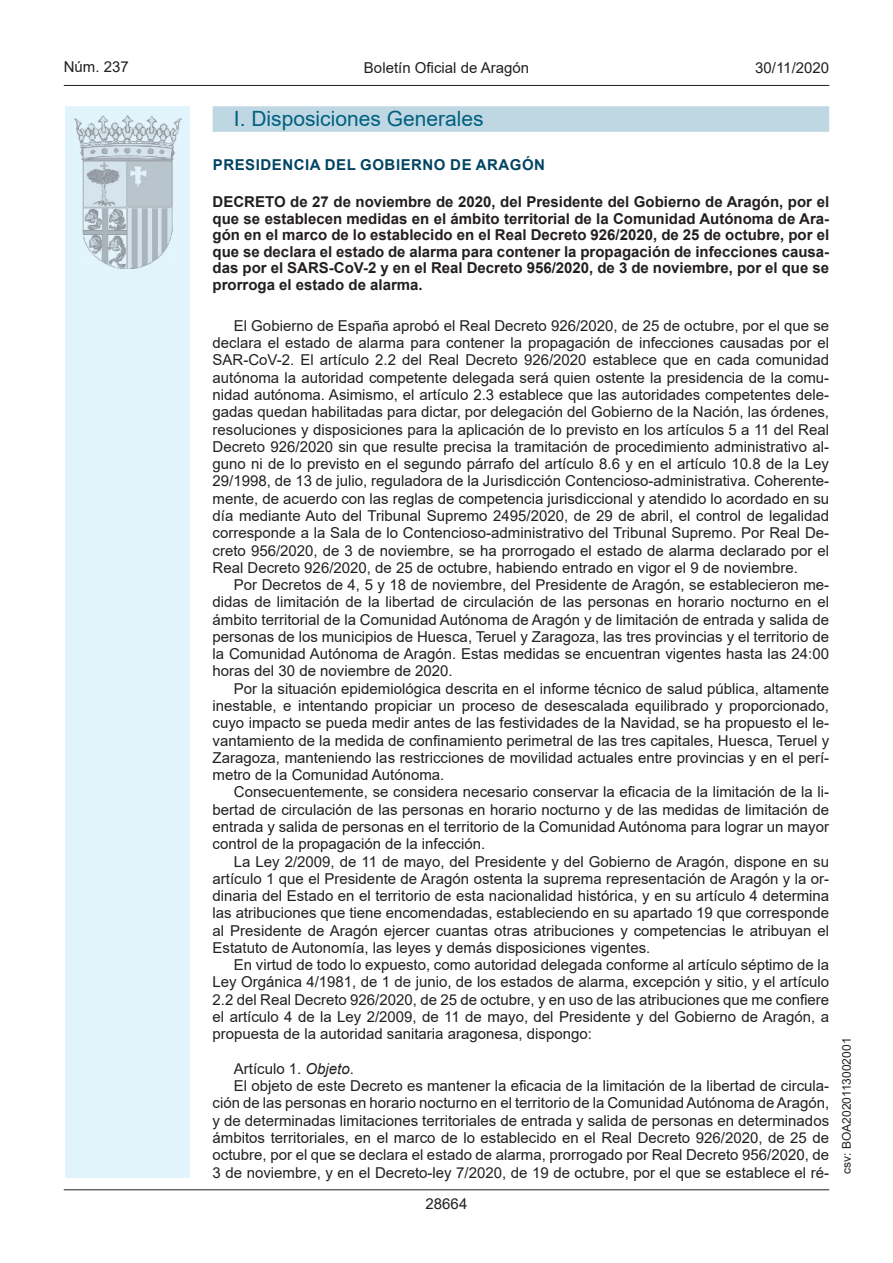
<style>
.page{position:relative;width:893px;height:1263px;background:#fff}
.page>*{position:absolute;margin:0;border:0;box-sizing:border-box;transform-origin:0 0}
.Titulo_sec{font:21px "Arial";color:#006180}
.inicio_de_parrafo{font:15px/17.2px "Arial";color:#231f20;text-align:justify}
.Titulo_text{font:700 15px/16.5px "Arial";color:#231f20;text-align:justify}
.emisor_text{font:700 15px "Arial";letter-spacing:.035em;color:#004462}
.estilo_head-c{font:15px "Arial";color:#231f20}
.estilo_head-d{font:15px "Arial";color:#231f20}
.estilo_head-i{font:15px "Arial";color:#231f20}
.estilo_head-i-2{font:12px "Arial";color:#231f20}
.s1{font-style:italic}
</style>
<div class="page">
<hr style="left:64px;top:1189px;width:765px;height:1px;background:#231f20">
<hr style="left:64px;top:85px;width:765px;height:1px;background:#231f20">
<div style="left:65px;top:106px;width:125px;height:1072px;background:#e1f4fc"></div>
<img style="left:75px;top:115px;width:106px;height:153px">
<div style="left:213px;top:106px;width:616px;height:26px;background:#bfd6e3"></div>
<p class="estilo_head-i" style="left:64px;top:57px;width:67px">Núm. 237</p>
<p class="estilo_head-c" style="left:364px;top:57px;width:167px">Boletín Oficial de Aragón</p>
<p class="estilo_head-d" style="left:755px;top:57px;width:75px">30/11/2020</p>
<p class="Titulo_sec" style="left:234px;top:104px;width:251px">I. Disposiciones Generales</p>
<p class="emisor_text" style="left:213px;top:154px;width:334px">PRESIDENCIA DEL GOBIERNO DE ARAGÓN</p>
<p class="Titulo_text" style="left:213px;top:194px;width:618px">DECRETO de 27 de noviembre de 2020, del Presidente del Gobierno de Aragón, por el que se establecen medidas en el ámbito territorial de la Comunidad Autónoma de Ara&shy;gón en el marco de lo establecido en el Real Decreto 926/2020, de 25 de octubre, por el que se declara el estado de alarma para contener la propagación de infecciones causa&shy;das por el SARS-CoV-2 y en el Real Decreto 956/2020, de 3 de noviembre, por el que se prorroga el estado de alarma.</p>
<p class="inicio_de_parrafo" style="left:213px;top:317px;width:618px;text-indent:21px">El Gobierno de España aprobó el Real Decreto 926/2020, de 25 de octubre, por el que se declara el estado de alarma para contener la propagación de infecciones causadas por el SAR-CoV-2. El artículo 2.2 del Real Decreto 926/2020 establece que en cada comunidad autónoma la autoridad competente delegada será quien ostente la presidencia de la comu&shy;nidad autónoma. Asimismo, el artículo 2.3 establece que las autoridades competentes dele&shy;gadas quedan habilitadas para dictar, por delegación del Gobierno de la Nación, las órdenes, resoluciones y disposiciones para la aplicación de lo previsto en los artículos 5 a 11 del Real Decreto 926/2020 sin que resulte precisa la tramitación de procedimiento administrativo al&shy;guno ni de lo previsto en el segundo párrafo del artículo 8.6 y en el artículo 10.8 de la Ley 29/1998, de 13 de julio, reguladora de la Jurisdicción Contencioso-administrativa. Coherente&shy;mente, de acuerdo con las reglas de competencia jurisdiccional y atendido lo acordado en su día mediante Auto del Tribunal Supremo 2495/2020, de 29 de abril, el control de legalidad corresponde a la Sala de lo Contencioso-administrativo del Tribunal Supremo. Por Real De&shy;creto 956/2020, de 3 de noviembre, se ha prorrogado el estado de alarma declarado por el Real Decreto 926/2020, de 25 de octubre, habiendo entrado en vigor el 9 de noviembre.</p>
<p class="inicio_de_parrafo" style="left:213px;top:576px;width:618px;text-indent:21px">Por Decretos de 4, 5 y 18 de noviembre, del Presidente de Aragón, se establecieron me&shy;didas de limitación de la libertad de circulación de las personas en horario nocturno en el ámbito territorial de la Comunidad Autónoma de Aragón y de limitación de entrada y salida de personas de los municipios de Huesca, Teruel y Zaragoza, las tres provincias y el territorio de la Comunidad Autónoma de Aragón. Estas medidas se encuentran vigentes hasta las 24:00 horas del 30 de noviembre de 2020.</p>
<p class="inicio_de_parrafo" style="left:213px;top:680px;width:618px;text-indent:21px">Por la situación epidemiológica descrita en el informe técnico de salud pública, altamente inestable, e intentando propiciar un proceso de desescalada equilibrado y proporcionado, cuyo impacto se pueda medir antes de las festividades de la Navidad, se ha propuesto el le&shy;vantamiento de la medida de confinamiento perimetral de las tres capitales, Huesca, Teruel y Zaragoza, manteniendo las restricciones de movilidad actuales entre provincias y en el perí&shy;metro de la Comunidad Autónoma.</p>
<p class="inicio_de_parrafo" style="left:213px;top:783px;width:618px;text-indent:21px">Consecuentemente, se considera necesario conservar la eficacia de la limitación de la li&shy;bertad de circulación de las personas en horario nocturno y de las medidas de limitación de entrada y salida de personas en el territorio de la Comunidad Autónoma para lograr un mayor control de la propagación de la infección.</p>
<p class="inicio_de_parrafo" style="left:213px;top:852px;width:618px;text-indent:21px">La Ley 2/2009, de 11 de mayo, del Presidente y del Gobierno de Aragón, dispone en su artículo 1 que el Presidente de Aragón ostenta la suprema representación de Aragón y la or&shy;dinaria del Estado en el territorio de esta nacionalidad histórica, y en su artículo 4 determina las atribuciones que tiene encomendadas, estableciendo en su apartado 19 que corresponde al Presidente de Aragón ejercer cuantas otras atribuciones y competencias le atribuyan el Estatuto de Autonomía, las leyes y demás disposiciones vigentes.</p>
<p class="inicio_de_parrafo" style="left:213px;top:956px;width:618px;text-indent:21px">En virtud de todo lo expuesto, como autoridad delegada conforme al artículo séptimo de la Ley Orgánica 4/1981, de 1 de junio, de los estados de alarma, excepción y sitio, y el artículo 2.2 del Real Decreto 926/2020, de 25 de octubre, y en uso de las atribuciones que me confiere el artículo 4 de la Ley 2/2009, de 11 de mayo, del Presidente y del Gobierno de Aragón, a propuesta de la autoridad sanitaria aragonesa, dispongo:</p>
<p class="inicio_de_parrafo" style="left:234px;top:1060px;width:122px">Artículo 1. <span class="s1">Objeto</span>.</p>
<p class="inicio_de_parrafo" style="left:213px;top:1077px;width:618px;text-indent:21px">El objeto de este Decreto es mantener la eficacia de la limitación de la libertad de circula&shy;ción de las personas en horario nocturno en el territorio de la Comunidad Autónoma de Aragón, y de determinadas limitaciones territoriales de entrada y salida de personas en determinados ámbitos territoriales, en el marco de lo establecido en el Real Decreto 926/2020, de 25 de octubre, por el que se declara el estado de alarma, prorrogado por Real Decreto 956/2020, de 3 de noviembre, y en el Decreto-ley 7/2020, de 19 de octubre, por el que se establece el ré-</p>
<p class="inicio_de_parrafo" style="left:426px;top:1195px;width:43px">28664</p>
<p class="estilo_head-i-2" style="left:838px;top:1174px;width:137px;rotate:-90deg">csv: BOA2020113002001</p>
</div>
